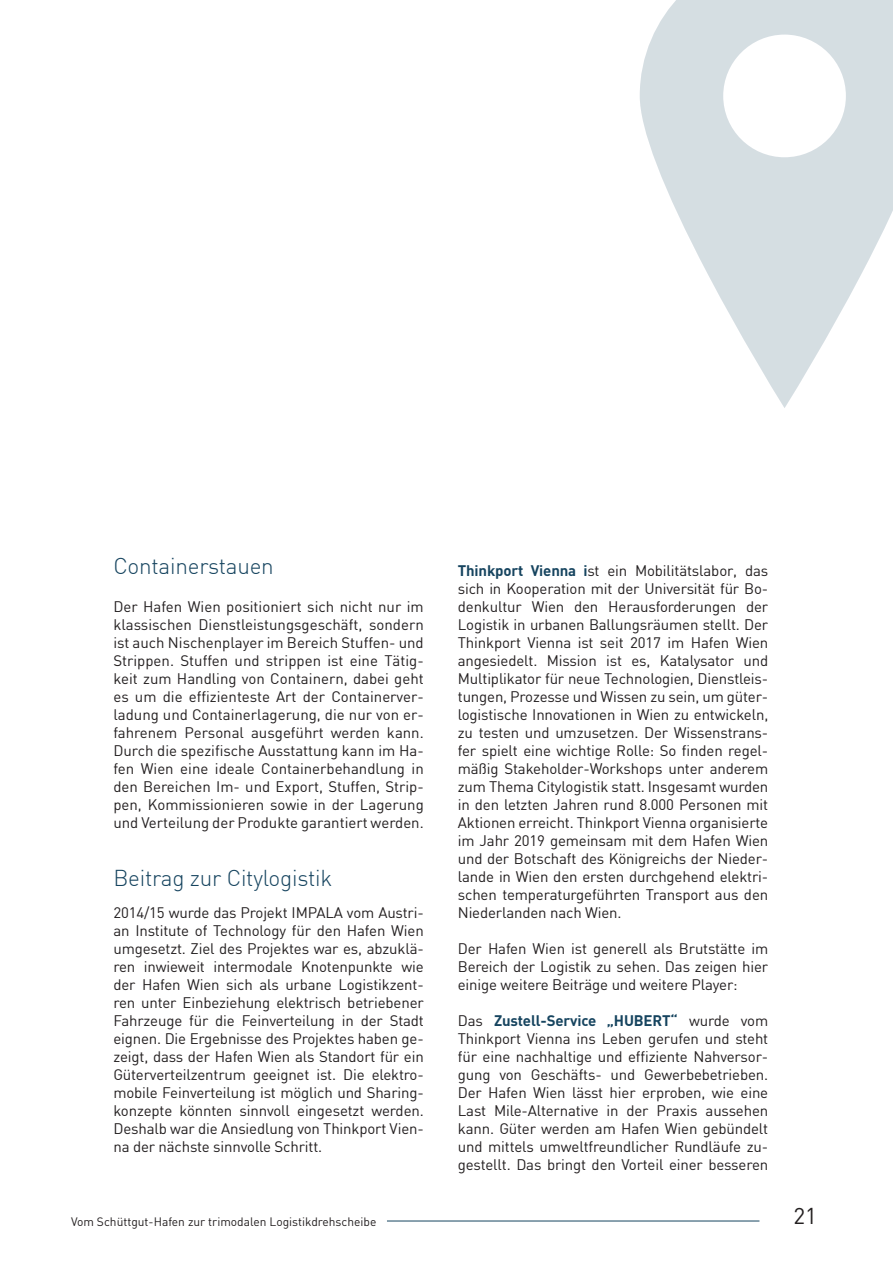
<style>
.page{position:relative;width:893px;height:1263px;background:#fff}
.page>*{position:absolute;margin:0;border:0;box-sizing:border-box;transform-origin:0 0}
.t1{font:300 22.5px "DIN";letter-spacing:-.01em;color:#16445f}
.t2{font:22.5px "DIN";color:#231f20}
.t3{font:15px/18px "DIN";letter-spacing:-.01em;color:#231f20;text-align:justify}
.t4{font:12px "DIN";color:#231f20}
.s1{font-weight:700;color:#16445f}
</style>
<div class="page">
<hr style="left:387px;top:1220px;width:372px;height:1px;background:#16445f">
<svg style="left:640px;top:0;width:253px;height:408px;fill:#d5dee2"></svg>
<h1 class="t1" style="left:113px;top:552px;width:162px">Containerstauen</h1>
<p class="t3" style="left:113px;top:597px;width:312px">Der Hafen Wien positioniert sich nicht nur im klassischen Dienstleistungsgeschäft, sondern ist auch Nischenplayer im Bereich Stuffen- und Strippen. Stuffen und strippen ist eine Tätig&shy;keit zum Handling von Containern, dabei geht es um die effizienteste Art der Containerver&shy;ladung und Containerlagerung, die nur von er&shy;fahrenem Personal ausgeführt werden kann.<br>Durch die spezifische Ausstattung kann im Ha&shy;fen Wien eine ideale Containerbehandlung in den Bereichen Im- und Export, Stuffen, Strip&shy;pen, Kommissionieren sowie in der Lagerung und Verteilung der Produkte garantiert werden.</p>
<h1 class="t1" style="left:113px;top:864px;width:220px">Beitrag zur Citylogistik</h1>
<p class="t3" style="left:113px;top:903px;width:312px">2014/15 wurde das Projekt IMPALA vom Austri&shy;an Institute of Technology für den Hafen Wien umgesetzt. Ziel des Projektes war es, abzuklä&shy;ren inwieweit intermodale Knotenpunkte wie der Hafen Wien sich als urbane Logistikzent&shy;ren unter Einbeziehung elektrisch betriebener Fahrzeuge für die Feinverteilung in der Stadt eignen. Die Ergebnisse des Projektes haben ge&shy;zeigt, dass der Hafen Wien als Standort für ein Güterverteilzentrum geeignet ist. Die elektro&shy;mobile Feinverteilung ist möglich und Sharing&shy;konzepte könnten sinnvoll eingesetzt werden.<br>Deshalb war die Ansiedlung von Thinkport Vien&shy;na der nächste sinnvolle Schritt.</p>
<p class="t3" style="left:458px;top:561px;width:312px"><span class="s1">Thinkport Vienna i</span>st ein Mobilitätslabor, das sich in Kooperation mit der Universität für Bo&shy;denkultur Wien den Herausforderungen der Logistik in urbanen Ballungsräumen stellt. Der Thinkport Vienna ist seit 2017 im Hafen Wien angesiedelt. Mission ist es, Katalysator und Multiplikator für neue Technologien, Dienstleis&shy;tungen, Prozesse und Wissen zu sein, um güter&shy;logistische Innovationen in Wien zu entwickeln, zu testen und umzusetzen. Der Wissenstrans&shy;fer spielt eine wichtige Rolle: So finden regel&shy;mäßig Stakeholder-Workshops unter anderem zum Thema Citylogistik statt. Insgesamt wurden in den letzten Jahren rund 8.000 Personen mit Aktionen erreicht. Thinkport Vienna organisierte im Jahr 2019 gemeinsam mit dem Hafen Wien und der Botschaft des Königreichs der Nieder&shy;lande in Wien den ersten durchgehend elektri&shy;schen temperaturgeführten Transport aus den Niederlanden nach Wien.</p>
<p class="t3" style="left:458px;top:939px;width:312px">Der Hafen Wien ist generell als Brutstätte im Bereich der Logistik zu sehen. Das zeigen hier einige weitere Beiträge und weitere Player:</p>
<p class="t3" style="left:458px;top:1011px;width:312px">Das <span class="s1">Zustell-Service „HUBERT“</span> wurde vom Thinkport Vienna ins Leben gerufen und steht für eine nachhaltige und effiziente Nahversor&shy;gung von Geschäfts- und Gewerbebetrieben.<br>Der Hafen Wien lässt hier erproben, wie eine Last Mile-Alternative in der Praxis aussehen kann. Güter werden am Hafen Wien gebündelt und mittels umweltfreundlicher Rundläufe zu&shy;gestellt. Das bringt den Vorteil einer besseren</p>
<p class="t4" style="left:71px;top:1214px;width:307px">Vom Schüttgut-Hafen zur trimodalen Logistikdrehscheibe</p>
<h1 class="t2" style="left:793px;top:1202px;width:25px">21</h1>
</div>
